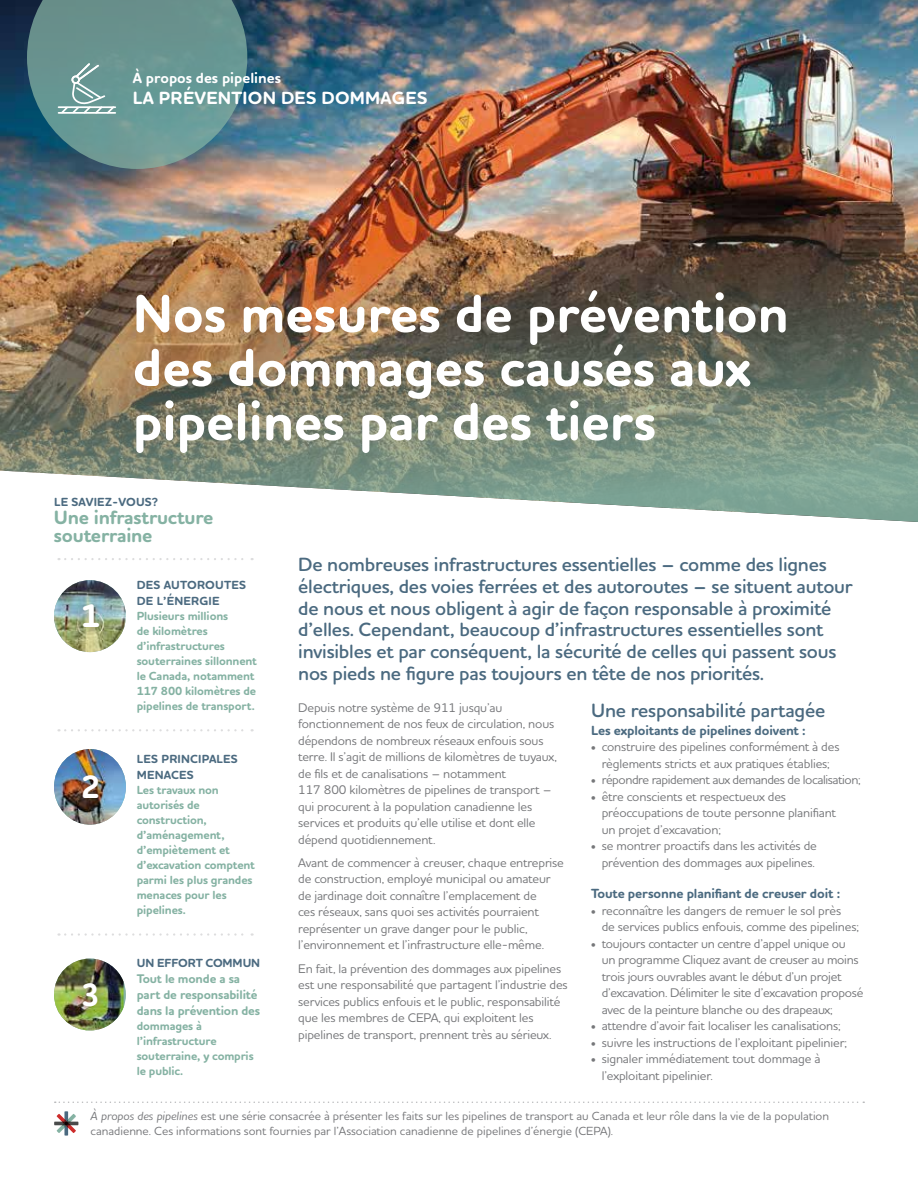
<style>
.page{position:relative;width:918px;height:1188px;background:#fff}
.page>*{position:absolute;margin:0;border:0;box-sizing:border-box;transform-origin:0 0}
.t1{font:700 54px/54px "Houschka Rounded";color:#fff}
.t2{font:700 33px "Houschka Rounded";color:#fff}
.t3{font:600 19.5px/21.8px "Houschka Rounded";letter-spacing:-.01em;color:#4b6a80}
.t4{font:700 19.5px/18px "Houschka Rounded";letter-spacing:-.01em;color:#85b2a3}
.t5{font:700 18px "Houschka Rounded";letter-spacing:.015em;color:#fff}
.t6{font:700 15px "Houschka Rounded";color:#fff}
.t7{font:700 13.5px "Houschka Rounded";letter-spacing:-.01em;color:#4b6a80}
.t8{font:500 12.75px/16.5px "Houschka Rounded";letter-spacing:-.01em;color:#76777a}
.t9{font:700 12.75px/15.8px "Houschka Rounded";letter-spacing:-.01em;color:#85b2a3}
.t10{font:500 12.75px "Houschka Rounded";letter-spacing:-.03em;color:#76777a}
.t11{font:700 12px/15px "Houschka Rounded";letter-spacing:-.01em;color:#85b2a3}
.t12{font:500 12px/15px "Houschka Rounded";color:#76777a}
.t13{font:700 12px/15.8px "Houschka Rounded";letter-spacing:.015em;color:#4b6a80}
.t14{font:700 12px "Houschka Rounded";letter-spacing:-.005em;color:#4b6a80}
.s1{font-size:9px}
.s2{font-style:italic}
</style>
<div class="page">
<img style="left:0;top:0;width:918px;height:522px">
<svg style="left:27px;top:0;width:220px;height:169px;background:#638e8e"></svg>
<hr style="left:59px;top:106px;width:56px;height:2px;background:#fff">
<svg style="left:54px;top:1111px;width:24px;height:25px"></svg>
<svg style="left:55px;top:1102px;width:809px;height:1px"></svg>
<img style="left:54px;top:580px;width:72px;height:72px;border-radius:36px">
<div style="left:65px;top:586px;width:53px;height:60px;background:#000;opacity:.23"></div>
<img style="left:54px;top:749px;width:72px;height:76px">
<div style="left:65px;top:757px;width:52px;height:60px;background:#000;opacity:.23"></div>
<img style="left:54px;top:959px;width:70px;height:72px">
<div style="left:65px;top:965px;width:51px;height:59px;background:#000;opacity:.23"></div>
<svg style="left:65px;top:729px;width:188px;height:2px"></svg>
<svg style="left:65px;top:558px;width:188px;height:2px"></svg>
<svg style="left:65px;top:933px;width:188px;height:3px"></svg>
<p class="t6" style="left:133px;top:68px;width:150px">À propos des pipelines</p>
<h3 class="t5" style="left:133px;top:86px;width:296px">LA PRÉVENTION DES DOMMAGES</h3>
<h1 class="t1" style="left:133px;top:288px;width:657px">Nos mesures de prévention des dommages causés aux pipelines par des tiers</h1>
<p class="t13" style="left:54px;top:495px;width:106px">LE SAVIEZ-VOUS?</p>
<h3 class="t4" style="left:54px;top:509px;width:161px">Une infrastructure souterraine</h3>
<h2 class="t2" style="left:81px;top:595px;width:21px">1</h2>
<h2 class="t2" style="left:81px;top:766px;width:21px">2</h2>
<h2 class="t2" style="left:81px;top:973px;width:21px">3</h2>
<p class="t13" style="left:137px;top:577px;width:111px">DES AUTOROUTES<br>DE L’ÉNERGIE</p>
<p class="t11" style="left:137px;top:608px;width:122px">Plusieurs millions<br>de kilomètres d’infrastructures souterraines sillonnent le Canada, notamment<br>117 800 kilomètres de pipelines de transport.</p>
<p class="t13" style="left:137px;top:751px;width:103px">LES PRINCIPALES<br>MENACES</p>
<p class="t11" style="left:137px;top:783px;width:120px">Les travaux non autorisés de construction, d’aménagement, d’empiètement et d’excavation comptent parmi les plus grandes menaces pour les pipelines.</p>
<p class="t14" style="left:137px;top:956px;width:125px">UN EFFORT COMMUN</p>
<p class="t9" style="left:137px;top:971px;width:125px">Tout le monde a sa part de responsabilité dans la prévention des</p>
<p class="t11" style="left:137px;top:1018px;width:118px">dommages à l’infrastructure souterraine, y compris le public.</p>
<p class="t3" style="left:298px;top:553px;width:556px">De nombreuses infrastructures essentielles – comme des lignes électriques, des voies ferrées et des autoroutes – se situent autour de nous et nous obligent à agir de façon responsable à proximité d’elles. Cependant, beaucoup d’infrastructures essentielles sont invisibles et par conséquent, la sécurité de celles qui passent sous nos pieds ne figure pas toujours en tête de nos priorités.</p>
<p class="t8" style="left:298px;top:699px;width:260px">Depuis notre système de 911 jusqu’au fonctionnement de nos feux de circulation, nous dépendons de nombreux réseaux enfouis sous terre. Il s’agit de millions de kilomètres de tuyaux, de fils et de canalisations – notamment<br>117 800 kilomètres de pipelines de transport – qui procurent à la population canadienne les services et produits qu’elle utilise et dont elle dépend quotidiennement.</p>
<p class="t8" style="left:298px;top:854px;width:267px">Avant de commencer à creuser, chaque entreprise de construction, employé municipal ou amateur de jardinage doit connaître l’emplacement de<br>ces réseaux, sans quoi ses activités pourraient représenter un grave danger pour le public, l’environnement et l’infrastructure elle-même.</p>
<p class="t8" style="left:298px;top:960px;width:271px">En fait, la prévention des dommages aux pipelines est une responsabilité que partagent l’industrie des services publics enfouis et le public, responsabilité que les membres de CEPA, qui exploitent les pipelines de transport, prennent très au sérieux.</p>
<h3 class="t3" style="left:591px;top:699px;width:236px">Une responsabilité partagée</h3>
<p class="t7" style="left:591px;top:721px;width:216px">Les exploitants de pipelines doivent :</p>
<p class="t8" style="left:591px;top:738px;width:250px;text-align:center"><span class="s1">•</span> construire des pipelines conformément à des règlements stricts et aux pratiques établies;</p>
<p class="t10" style="left:591px;top:771px;width:271px"><span class="s1">•</span> répondre rapidement aux demandes de localisation;</p>
<p class="t8" style="left:602px;top:788px;width:236px;text-indent:-11px"><span class="s1">•</span> être conscients et respectueux des préoccupations de toute personne planifiant un projet d’excavation;</p>
<p class="t8" style="left:591px;top:837px;width:227px;text-align:right"><span class="s1">•</span> se montrer proactifs dans les activités de prévention des dommages aux pipelines.</p>
<p class="t7" style="left:591px;top:885px;width:251px">Toute personne planifiant de creuser doit :</p>
<p class="t8" style="left:602px;top:902px;width:259px;text-indent:-11px"><span class="s1">•</span> reconnaître les dangers de remuer le sol près<br>de services publics enfouis, comme des pipelines;</p>
<p class="t8" style="left:602px;top:935px;width:263px;text-indent:-11px"><span class="s1">•</span> toujours contacter un centre d’appel unique ou<br>un programme Cliquez avant de creuser au moins trois jours ouvrables avant le début d’un projet d’excavation. Délimiter le site d’excavation proposé avec de la peinture blanche ou des drapeaux;</p>
<p class="t8" style="left:591px;top:1017px;width:251px"><span class="s1">•</span> attendre d’avoir fait localiser les canalisations;</p>
<p class="t8" style="left:591px;top:1034px;width:257px"><span class="s1">•</span> suivre les instructions de l’exploitant pipelinier;</p>
<p class="t8" style="left:602px;top:1050px;width:220px;text-indent:-11px"><span class="s1">•</span> signaler immédiatement tout dommage à l’exploitant pipelinier.</p>
<p class="t12" style="left:91px;top:1108px;width:740px"><span class="s2">À propos des pipelines</span> est une série consacrée à présenter les faits sur les pipelines de transport au Canada et leur rôle dans la vie de la population canadienne. Ces informations sont fournies par l’Association canadienne de pipelines d’énergie (CEPA).</p>
</div>
